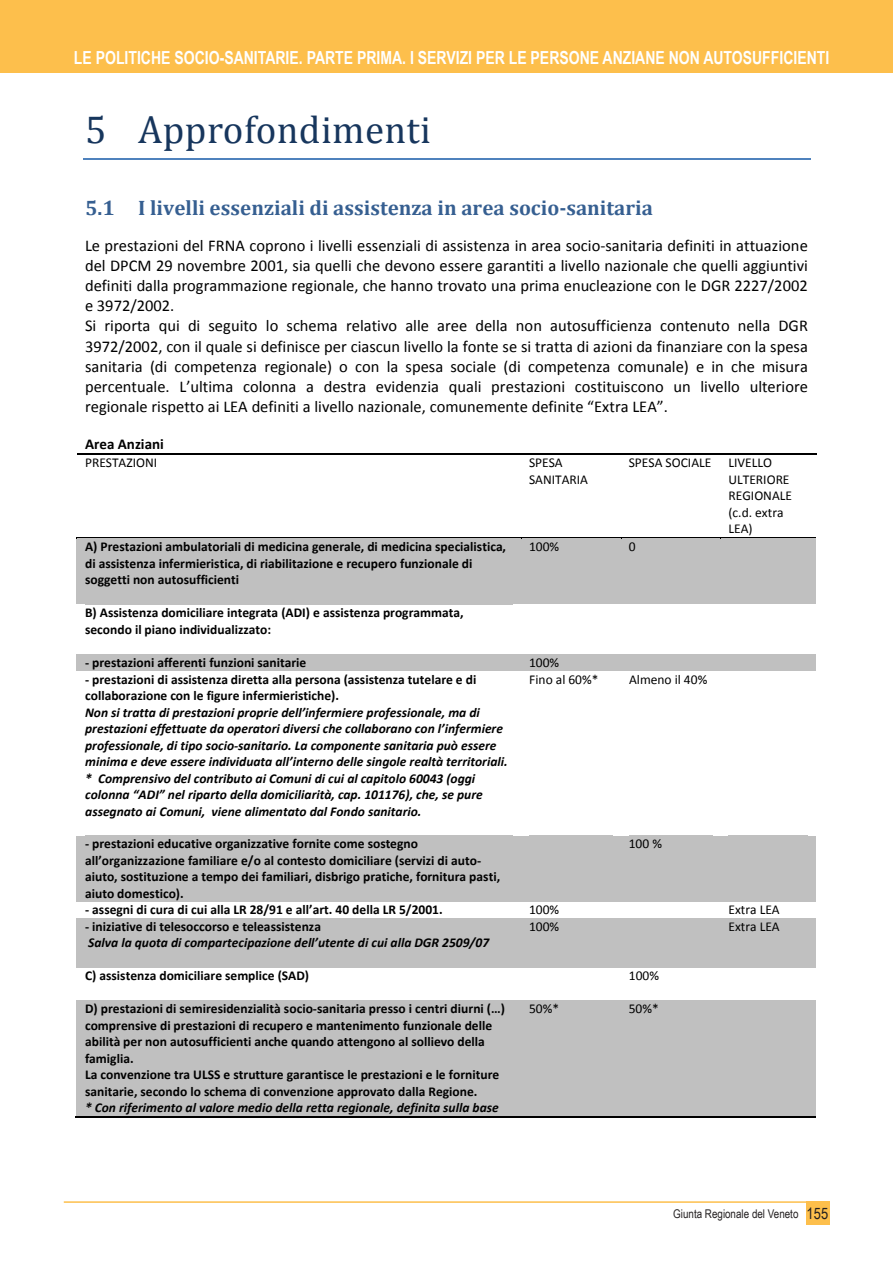
<style>
.page{position:relative;width:893px;height:1263px;background:#fff}
.page>*{position:absolute;margin:0;border:0;box-sizing:border-box;transform-origin:0 0}
.t1{font:39px "Cambria";letter-spacing:.01em;color:#17365d}
.t2{font:700 21px "Cambria";color:#365f91}
.t3{font:700 18px "Arial Narrow";color:#fff;scale:.95 1}
.t4{font:16.5px/20.1px "Calibri";color:#000}
.t5{font:700 15px "Calibri";color:#000}
.t6{font:700 13.5px/16.5px "Calibri";color:#000}
.t7{font:italic 700 13.5px/16.5px "Calibri";color:#000}
.t8{font:13.5px/16.5px "Calibri";color:#000}
.t9{font:12px "Arial Narrow";color:#231f20}
.s1{font-style:normal}
.s2{font-style:italic}
.s3{font-size:15.75px}
</style>
<div class="page">
<div style="left:0;top:0;width:893px;height:72px;background:#fdbf4c"></div>
<hr style="left:64px;top:1201px;width:765px;height:2px;background:#fdbf4c">
<div style="left:806px;top:1201px;width:23px;height:24px;background:#fdbf4c"></div>
<hr style="left:83px;top:158px;width:727px;height:1px;background:#4f82bd">
<hr style="left:77px;top:453px;width:739px;height:1px;background:#000">
<div style="left:77px;top:538px;width:444px;height:66px;background:#c0c0c0"></div>
<div style="left:521px;top:538px;width:100px;height:66px;background:#c0c0c0"></div>
<div style="left:621px;top:538px;width:99px;height:66px;background:#c0c0c0"></div>
<div style="left:720px;top:538px;width:96px;height:66px;background:#c0c0c0"></div>
<hr style="left:77px;top:537px;width:444px;height:1px;background:#000">
<hr style="left:521px;top:537px;width:100px;height:1px;background:#000">
<hr style="left:621px;top:537px;width:99px;height:1px;background:#000">
<hr style="left:720px;top:537px;width:96px;height:1px;background:#000">
<div style="left:77px;top:654px;width:444px;height:17px;background:#c0c0c0"></div>
<div style="left:521px;top:654px;width:100px;height:17px;background:#c0c0c0"></div>
<div style="left:621px;top:654px;width:99px;height:17px;background:#c0c0c0"></div>
<div style="left:720px;top:654px;width:96px;height:17px;background:#c0c0c0"></div>
<div style="left:77px;top:835px;width:444px;height:66px;background:#c0c0c0"></div>
<div style="left:521px;top:835px;width:100px;height:66px;background:#c0c0c0"></div>
<div style="left:621px;top:835px;width:99px;height:66px;background:#c0c0c0"></div>
<div style="left:720px;top:835px;width:96px;height:66px;background:#c0c0c0"></div>
<div style="left:77px;top:918px;width:444px;height:49px;background:#c0c0c0"></div>
<div style="left:521px;top:918px;width:100px;height:49px;background:#c0c0c0"></div>
<div style="left:621px;top:918px;width:99px;height:49px;background:#c0c0c0"></div>
<div style="left:720px;top:918px;width:96px;height:49px;background:#c0c0c0"></div>
<div style="left:77px;top:1000px;width:444px;height:116px;background:#c0c0c0"></div>
<div style="left:521px;top:1000px;width:100px;height:116px;background:#c0c0c0"></div>
<div style="left:621px;top:1000px;width:99px;height:116px;background:#c0c0c0"></div>
<div style="left:720px;top:1000px;width:96px;height:116px;background:#c0c0c0"></div>
<hr style="left:76px;top:1116px;width:445px;height:1px;background:#000">
<hr style="left:520px;top:1116px;width:101px;height:1px;background:#000">
<hr style="left:620px;top:1116px;width:100px;height:1px;background:#000">
<hr style="left:719px;top:1116px;width:97px;height:1px;background:#000">
<h3 class="t3" style="left:74px;top:47px;width:797px">LE POLITICHE SOCIO-SANITARIE. PARTE PRIMA. I SERVIZI PER LE PERSONE ANZIANE NON AUTOSUFFICIENTI</h3>
<p class="t1" style="left:85px;top:107px;width:347px">5 Approfondimenti</p>
<p class="t2" style="left:85px;top:195px;width:569px">5.1 I livelli essenziali di assistenza in area socio-sanitaria</p>
<p class="t4" style="left:85px;top:234px;width:724px">Le prestazioni del FRNA coprono i livelli essenziali di assistenza in area socio‐sanitaria definiti in attuazione del DPCM 29 novembre 2001, sia quelli che devono essere garantiti a livello nazionale che quelli aggiuntivi definiti dalla programmazione regionale, che hanno trovato una prima enucleazione con le DGR 2227/2002 e 3972/2002.<br>Si riporta qui di seguito lo schema relativo alle aree della non autosufficienza contenuto nella DGR 3972/2002, con il quale si definisce per ciascun livello la fonte se si tratta di azioni da finanziare con la spesa sanitaria (di competenza regionale) o con la spesa sociale (di competenza comunale) e in che misura percentuale. L’ultima colonna a destra evidenzia quali prestazioni costituiscono un livello ulteriore regionale rispetto ai LEA definiti a livello nazionale, comunemente definite “Extra LEA”.</p>
<p class="t5" style="left:85px;top:435px;width:80px">Area Anziani</p>
<p class="t8" style="left:85px;top:454px;width:74px">PRESTAZIONI</p>
<p class="t8" style="left:529px;top:454px;width:61px">SPESA<br>SANITARIA</p>
<p class="t8" style="left:629px;top:454px;width:84px">SPESA SOCIALE</p>
<p class="t8" style="left:728px;top:454px;width:65px">LIVELLO<br>ULTERIORE<br>REGIONALE (c.d. extra<br>LEA)</p>
<p class="t6" style="left:85px;top:538px;width:422px">A) Prestazioni ambulatoriali di medicina generale, di medicina specialistica, di assistenza infermieristica, di riabilitazione e recupero funzionale di soggetti non autosufficienti</p>
<p class="t8" style="left:529px;top:538px;width:32px">100%</p>
<p class="t8" style="left:629px;top:538px;width:8px">0</p>
<p class="t6" style="left:85px;top:604px;width:380px">B) Assistenza domiciliare integrata (ADI) e assistenza programmata, secondo il piano individualizzato:</p>
<p class="t6" style="left:85px;top:654px;width:223px">‐ prestazioni afferenti funzioni sanitarie</p>
<p class="t8" style="left:529px;top:654px;width:32px">100%</p>
<p class="t7" style="left:85px;top:670px;width:424px"><span class="s1">‐ prestazioni di assistenza diretta alla persona (assistenza tutelare e di collaborazione con le figure infermieristiche).<br></span>Non si tratta di prestazioni proprie dell’infermiere professionale, ma di prestazioni effettuate da operatori diversi che collaborano con l’infermiere professionale, di tipo socio‐sanitario. La componente sanitaria può essere minima e deve essere individuata all’interno delle singole realtà territoriali. * Comprensivo del contributo ai Comuni di cui al capitolo 60043 (oggi colonna “ADI” nel riparto della domiciliarità, cap. 101176), che, se pure assegnato ai Comuni, viene alimentato dal Fondo sanitario.</p>
<p class="t8" style="left:529px;top:670px;width:71px">Fino al 60%*</p>
<p class="t8" style="left:629px;top:670px;width:80px">Almeno il 40%</p>
<p class="t6" style="left:85px;top:835px;width:417px">‐ prestazioni educative organizzative fornite come sostegno all’organizzazione familiare e/o al contesto domiciliare (servizi di auto‐ aiuto, sostituzione a tempo dei familiari, disbrigo pratiche, fornitura pasti, aiuto domestico).</p>
<p class="t8" style="left:629px;top:835px;width:35px">100 %</p>
<p class="t6" style="left:85px;top:901px;width:359px">‐ assegni di cura di cui alla LR 28/91 e all’art. 40 della LR 5/2001.</p>
<p class="t8" style="left:529px;top:901px;width:32px">100%</p>
<p class="t8" style="left:729px;top:901px;width:53px">Extra LEA</p>
<p class="t7" style="left:85px;top:917px;width:406px"><span class="s1">‐ iniziative di telesoccorso e teleassistenza<br></span>Salva la quota di compartecipazione dell’utente di cui alla DGR 2509/07</p>
<p class="t8" style="left:529px;top:917px;width:32px">100%</p>
<p class="t8" style="left:728px;top:917px;width:53px">Extra LEA</p>
<p class="t6" style="left:85px;top:967px;width:226px">C) assistenza domiciliare semplice (SAD)</p>
<p class="t8" style="left:629px;top:967px;width:32px">100%</p>
<p class="t6" style="left:85px;top:1000px;width:421px">D) prestazioni di semiresidenzialità socio‐sanitaria presso i centri diurni (…) comprensive di prestazioni di recupero e mantenimento funzionale delle abilità per non autosufficienti anche quando attengono al sollievo della famiglia.<br>La convenzione tra ULSS e strutture garantisce le prestazioni e le forniture sanitarie, secondo lo schema di convenzione approvato dalla Regione.<br><span class="s2">* Con riferimento al valore medio della retta regionale, definita sulla base</span></p>
<p class="t8" style="left:529px;top:1000px;width:32px">50%*</p>
<p class="t8" style="left:629px;top:1000px;width:32px">50%*</p>
<p class="t9" style="left:673px;top:1206px;width:157px">Giunta Regionale del Veneto <span class="s3">155</span></p>
</div>
